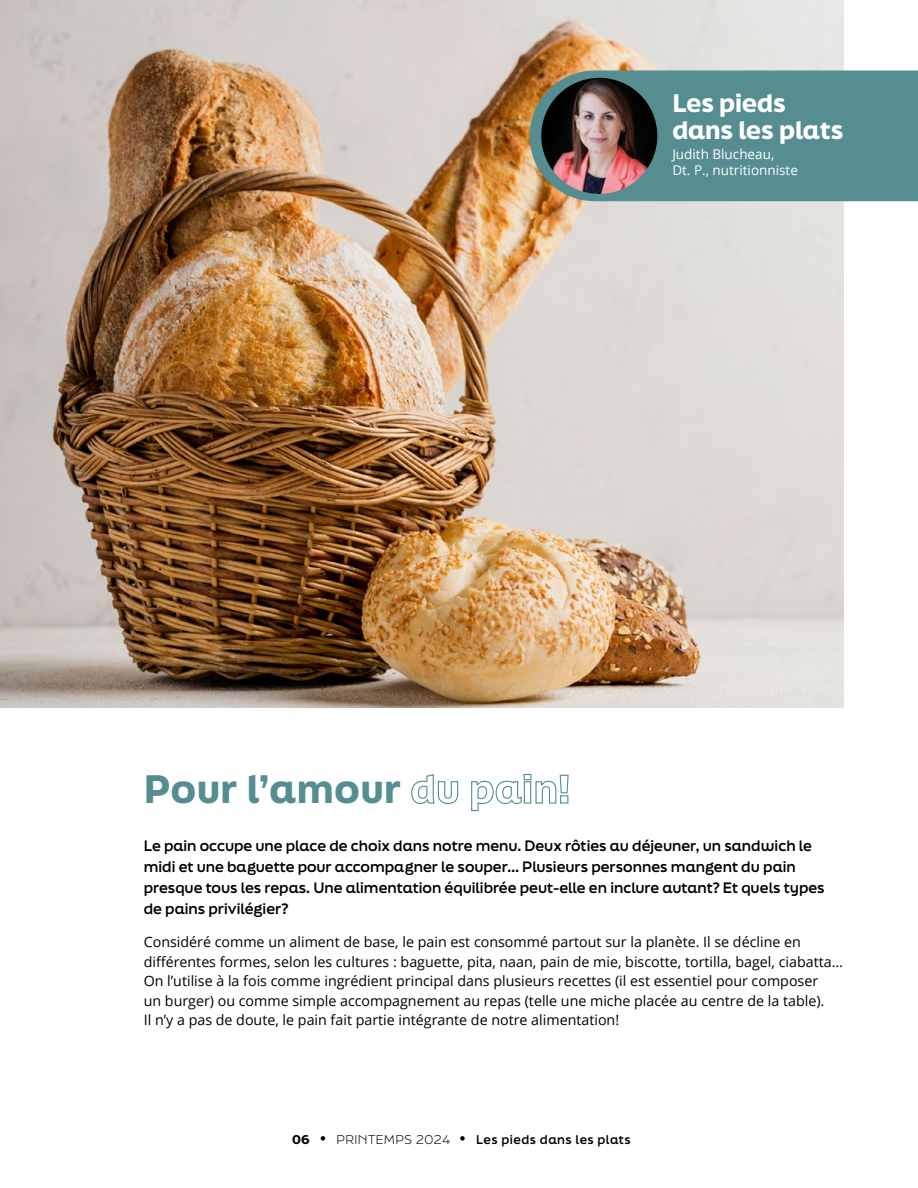
<style>
.page{position:relative;width:918px;height:1188px;background:#fff}
.page>*{position:absolute;margin:0;border:0;box-sizing:border-box;transform-origin:0 0}
.t1{font:900 37.5px "Final Six";letter-spacing:.02em;color:#558d91}
.t2{font:900 24px/27px "Final Six";color:#fff}
.t3{font:14.25px/19.5px "Open Sans";color:#000}
.t4{font:700 14.25px/21px "Final Six";color:#000}
.t5{font:13.5px/16.5px "Open Sans";color:#fff}
.t6{font:700 12px "Final Six";letter-spacing:.04em;color:#000}
.t7{font:300 12px "Final Six";letter-spacing:.04em;color:#000}
.t8{font:900 12px "Final Six";color:#000}
</style>
<div class="page">
<img style="left:0;top:0;width:844px;height:707px">
<div style="left:530px;top:71px;width:388px;height:130px;background:#558d91"></div>
<img style="left:541px;top:78px;width:116px;height:116px;border-radius:58px">
<svg style="left:321px;top:1136px;width:4px;height:5px"></svg>
<svg style="left:460px;top:1136px;width:5px;height:5px"></svg>
<h2 class="t2" style="left:672px;top:89px;width:173px">Les pieds dans les plats</h2>
<p class="t5" style="left:672px;top:145px;width:127px">Judith Blucheau,<br>Dt. P., nutritionniste</p>
<h1 class="t1" style="left:144px;top:762px;width:427px">Pour l’amour du pain!</h1>
<p class="t4" style="left:144px;top:835px;width:682px">Le pain occupe une place de choix dans notre menu. Deux rôties au déjeuner, un sandwich le midi et une baguette pour accompagner le souper… Plusieurs personnes mangent du pain presque tous les repas. Une alimentation équilibrée peut-elle en inclure autant? Et quels types de pains privilégier?</p>
<p class="t3" style="left:144px;top:932px;width:701px">Considéré comme un aliment de base, le pain est consommé partout sur la planète. Il se décline en différentes formes, selon les cultures : baguette, pita, naan, pain de mie, biscotte, tortilla, bagel, ciabatta… On l’utilise à la fois comme ingrédient principal dans plusieurs recettes (il est essentiel pour composer<br>un burger) ou comme simple accompagnement au repas (telle une miche placée au centre de la table).<br>Il n’y a pas de doute, le pain fait partie intégrante de notre alimentation!</p>
<p class="t8" style="left:292px;top:1130px;width:19px">06</p>
<p class="t7" style="left:337px;top:1130px;width:116px">PRINTEMPS 2024</p>
<p class="t6" style="left:476px;top:1130px;width:156px">Les pieds dans les plats</p>
</div>
